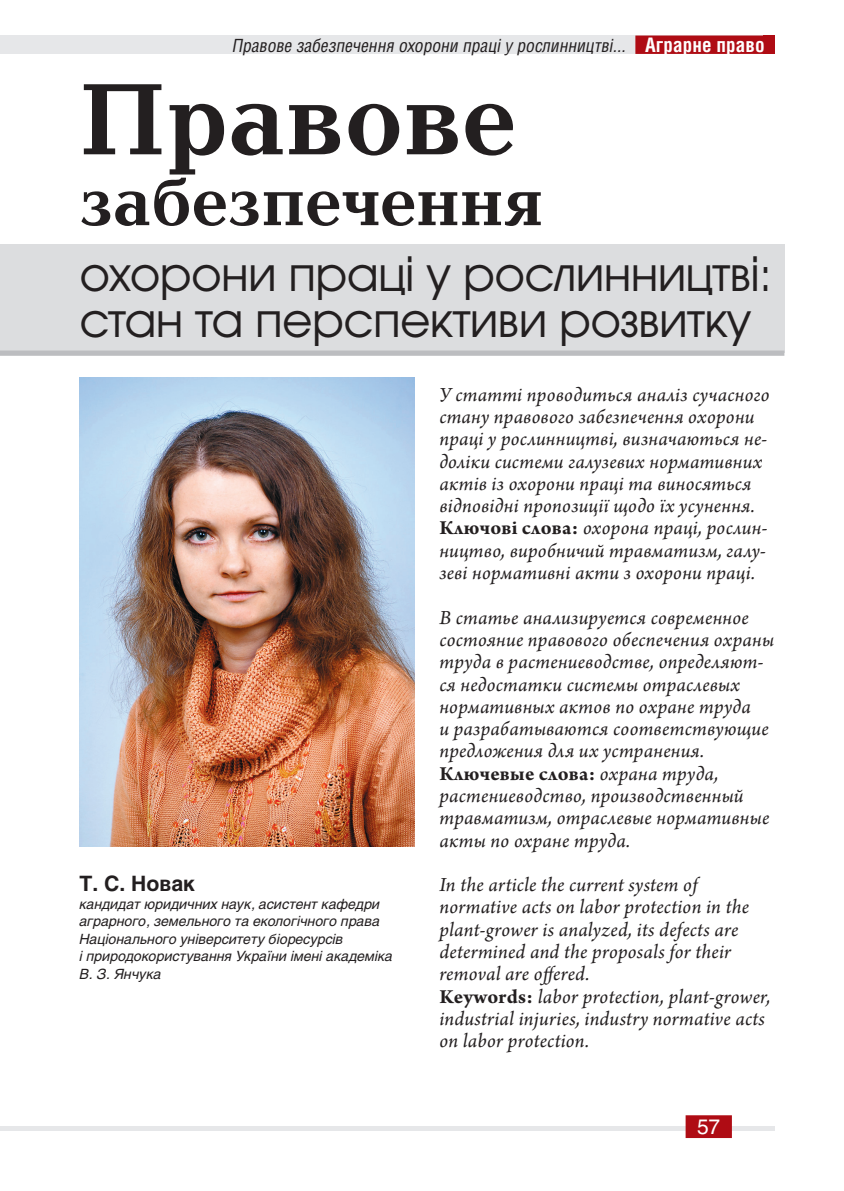
<style>
.page{position:relative;width:844px;height:1191px;background:#fff}
.page>*{position:absolute;margin:0;border:0;box-sizing:border-box;transform-origin:0 0}
.Head_Big{font:700 104.65px "Baltica C";color:#231f20}
.Head_Big-2{font:700 70px "Baltica C";color:#231f20}
.Head_Small{font:47.07px/45.5px "AG Avalanche C";letter-spacing:-.015em;color:#231f20}
.Sinopsis{font:italic 21px/22.2px "Arno Pro";letter-spacing:.01em;color:#231f20}
.Author{font:700 21px "Helios C";color:#231f20}
.t1{font:21px "AG Letterica C";color:#fff}
.t2{font:italic 17.5px "AG Letterica Condensed C";color:#231f20}
.Author-2{font:italic 14px/17.5px "Helios C";color:#231f20}
.s1{font-weight:700;font-style:normal;font-size:19.25px;color:#fff}
.s2{font-weight:700;font-style:normal}
</style>
<div class="page">
<div style="left:0;top:36px;width:774px;height:18px;background:#e6e7e9"></div>
<div style="left:762px;top:36px;width:12px;height:18px;background:#af0c14"></div>
<div style="left:0;top:1125px;width:774px;height:5px;background:#e6e7e9"></div>
<div style="left:685px;top:1115px;width:46px;height:23px;background:#af0c14"></div>
<div style="left:635px;top:36px;width:129px;height:18px;background:#af0c14"></div>
<div style="left:0;top:244px;width:784px;height:109px;background:#dcdddf"></div>
<div style="left:0;top:350px;width:784px;height:6px;background:#bcbdc0"></div>
<img style="left:79px;top:378px;width:335px;height:468px">
<p class="t2" style="left:232px;top:35px;width:533px">Правове забезпечення охорони праці у рослинництві... <span class="s1">Аграрне право</span></p>
<p class="Head_Big" style="left:79px;top:64px;width:438px">Правове</p>
<p class="Head_Big-2" style="left:79px;top:164px;width:464px">забезпечення</p>
<p class="Head_Small" style="left:79px;top:250px;width:694px">охорони праці у рослинництві: стан та перспективи розвитку</p>
<p class="Author" style="left:79px;top:871px;width:117px">Т. С. Новак</p>
<p class="Author-2" style="left:79px;top:894px;width:315px">кандидат юридичних наук, асистент кафедри аграрного, земельного та екологічного права Національного університету біоресурсів<br>і природокористування України імені академіка В. З. Янчука</p>
<p class="Sinopsis" style="left:439px;top:384px;width:332px">У статті проводиться аналіз сучасного стану правового забезпечення охорони праці у рослинництві, визначаються не&shy;доліки системи галузевих нормативних актів із охорони праці та виносяться відповідні пропозиції щодо їх усунення.</p>
<p class="Sinopsis" style="left:439px;top:518px;width:329px;text-align:justify"><span class="s2">Ключові слова:</span> охорона праці, рослин&shy;ництво, виробничий травматизм, галу&shy;зеві нормативні акти з охорони праці.</p>
<p class="Sinopsis" style="left:439px;top:607px;width:336px">В статье анализируется современное состояние правового обеспечения охраны труда в растениеводстве, определяют&shy;ся недостатки системы отраслевых нормативных актов по охране труда<br>и разрабатываются соответствующие предложения для их устранения.</p>
<p class="Sinopsis" style="left:439px;top:763px;width:331px"><span class="s2">Ключевые слова:</span> охрана труда, растениеводство, производственный травматизм, отраслевые нормативные акты по охране труда.</p>
<p class="Sinopsis" style="left:439px;top:875px;width:311px">In the article the current system of normative acts on labor protection in the plant-grower is analyzed, its defects are determined and the proposals for their removal are offered.</p>
<p class="Sinopsis" style="left:439px;top:986px;width:332px"><span class="s2">Keywords:</span> labor protection, plant-grower, industrial injuries, industry normative acts on labor protection.</p>
<p class="t1" style="left:697px;top:1114px;width:24px">57</p>
</div>
